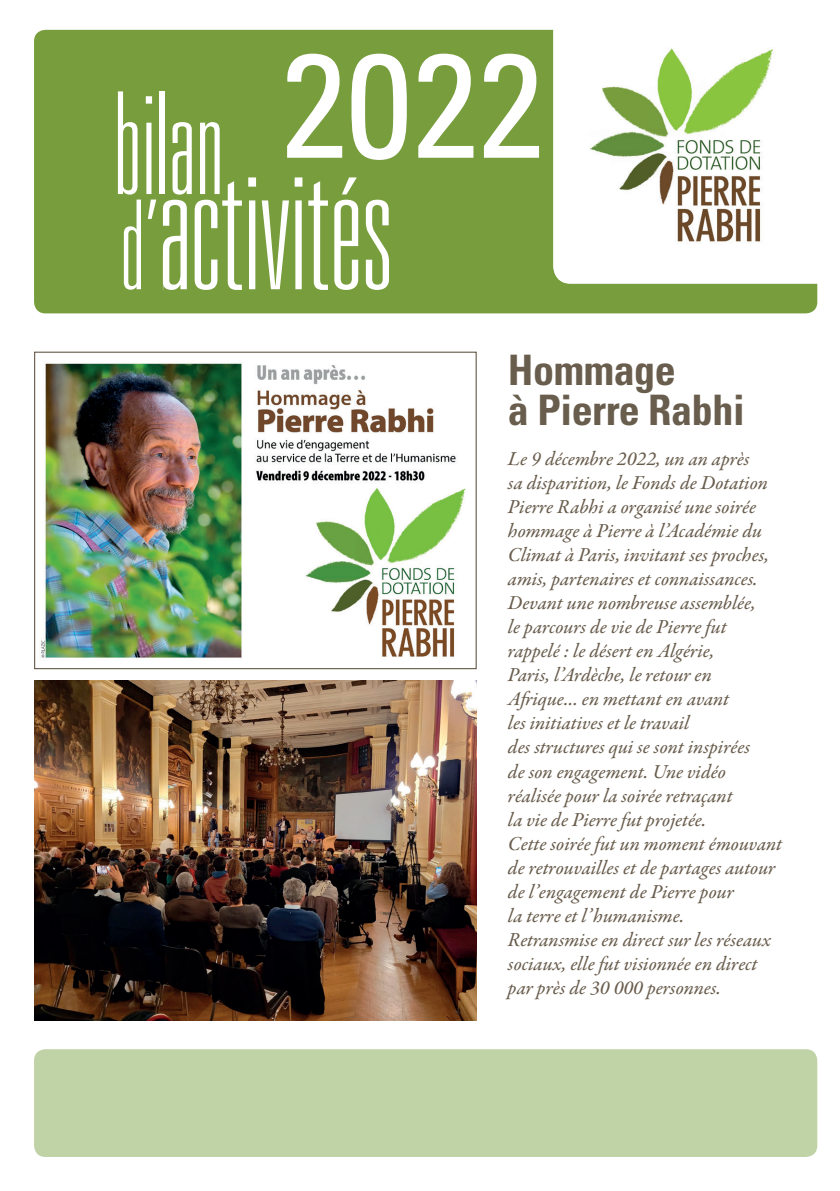
<style>
.page{position:relative;width:840px;height:1191px;background:#fff}
.page>*{position:absolute;margin:0;border:0;box-sizing:border-box;transform-origin:0 0}
.t1{font:176.8px "Univers LT 39 Th Ult Cn";color:#fff}
.t2{font:condensed 147.6px "Univers LT Std";color:#fff}
.t3{font:142.2px "Univers LT 39 Th Ult Cn";color:#fff}
.t4{font:124.2px "Univers LT 39 Th Ult Cn";color:#fff}
.t5{font:42px/40px "Univers LT 67 Bd Cn";letter-spacing:-.01em;color:#695d4d}
.t6{font:20px/24px "Garamond Premr Pro Med It";color:#695d4d}
</style>
<div class="page">
<div style="left:34px;top:30px;width:782px;height:283px;background:#779d3d;border-radius:11px"></div>
<div style="left:34px;top:1049px;width:782px;height:108px;background:#c0d3a7;border-radius:11px"></div>
<img style="left:41px;top:363px;width:425px;height:295px">
<div style="left:34px;top:351px;width:442px;height:318px;border:1px solid #695d4d"></div>
<img style="left:553px;top:30px;width:263px;height:253px">
<svg style="left:163px;top:177px;width:193px;height:113px"></svg>
<img style="left:34px;top:680px;width:442px;height:340px">
<h2 class="t2" style="left:280px;top:12px;width:264px">2022</h2>
<h1 class="t1" style="left:158px;top:137px;width:235px">activités</h1>
<h3 class="t3" style="left:113px;top:71px;width:113px">bilan</h3>
<h3 class="t4" style="left:120px;top:182px;width:41px">d’</h3>
<h3 class="t5" style="left:507px;top:350px;width:238px">Hommage<br>à Pierre Rabhi</h3>
<p class="t6" style="left:507px;top:448px;width:275px">Le 9 décembre 2022, un an après<br>sa disparition, le Fonds de Dotation<br>Pierre Rabhi a organisé une soirée hommage à Pierre à l’Académie du<br>Climat à Paris, invitant ses proches, amis, partenaires et connaissances.<br>Devant une nombreuse assemblée,<br>le parcours de vie de Pierre fut rappelé : le désert en Algérie,<br>Paris, l’Ardèche, le retour en<br>Afrique… en mettant en avant<br>les initiatives et le travail<br>des structures qui se sont inspirées<br>de son engagement. Une vidéo réalisée pour la soirée retraçant<br>la vie de Pierre fut projetée.<br>Cette soirée fut un moment émouvant de retrouvailles et de partages autour de l’engagement de Pierre pour<br>la terre et l’humanisme.<br>Retransmise en direct sur les réseaux sociaux, elle fut visionnée en direct par près de 30 000 personnes.</p>
</div>
